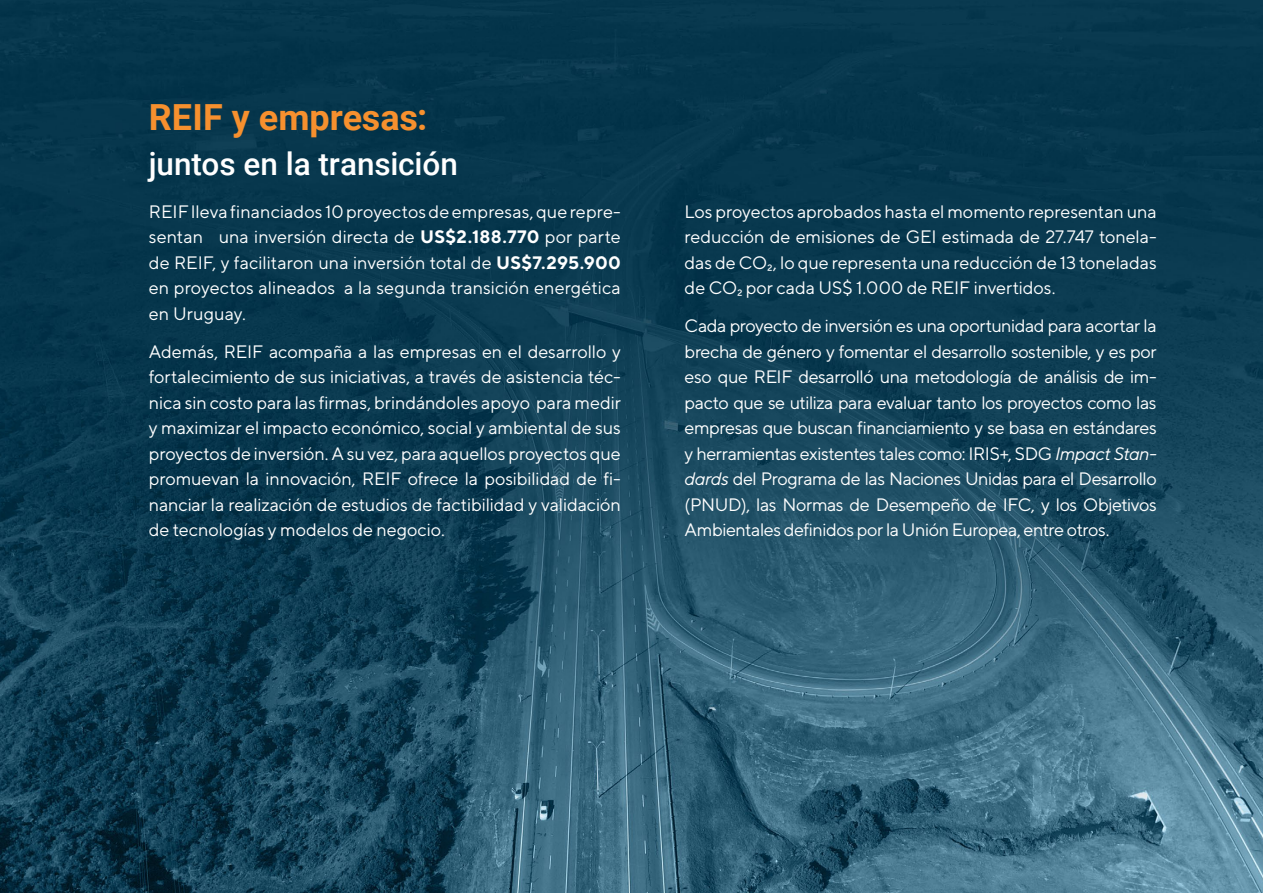
<style>
.page{position:relative;width:1263px;height:893px;background:#fff}
.page>*{position:absolute;margin:0;border:0;box-sizing:border-box;transform-origin:0 0}
.t1{font:700 36px "Roboto";color:#f6902e}
.t2{font:500 31.5px "Roboto";letter-spacing:-.005em;color:#fff}
.t3{font:18px/25.5px "TT Norms";letter-spacing:-.005em;color:#fff;text-align:justify}
.s1{font-weight:700}
.s2{font-style:italic}
</style>
<div class="page">
<img style="left:0;top:0;width:1263px;height:893px">
<h1 class="t1" style="left:149px;top:92px;width:280px">REIF y empresas:</h1>
<h2 class="t2" style="left:149px;top:142px;width:311px">juntos en la transición</h2>
<p class="t3" style="left:149px;top:198px;width:474px">REIF lleva financiados 10 proyectos de empresas, que repre&shy;sentan una inversión directa de <span class="s1">US$2.188.770</span> por parte de REIF, y facilitaron una inversión total de <span class="s1">US$7.295.900 </span>en proyectos alineados a la segunda transición energética en Uruguay.</p>
<p class="t3" style="left:149px;top:338px;width:474px">Además, REIF acompaña a las empresas en el desarrollo y fortalecimiento de sus iniciativas, a través de asistencia téc&shy;nica sin costo para las firmas, brindándoles apoyo para medir y maximizar el impacto económico, social y ambiental de sus proyectos de inversión. A su vez, para aquellos proyectos que promuevan la innovación, REIF ofrece la posibilidad de fi&shy;nanciar la realización de estudios de factibilidad y validación de tecnologías y modelos de negocio.</p>
<p class="t3" style="left:685px;top:198px;width:474px">Los proyectos aprobados hasta el momento representan una reducción de emisiones de GEI estimada de 27.747 tonela&shy;das de CO₂, lo que representa una reducción de 13 toneladas de CO₂ por cada US$ 1.000 de REIF invertidos.</p>
<p class="t3" style="left:685px;top:313px;width:474px">Cada proyecto de inversión es una oportunidad para acortar la brecha de género y fomentar el desarrollo sostenible, y es por eso que REIF desarrolló una metodología de análisis de im&shy;pacto que se utiliza para evaluar tanto los proyectos como las empresas que buscan financiamiento y se basa en estándares y herramientas existentes tales como: IRIS+, SDG <span class="s2">Impact Stan&shy;dards</span> del Programa de las Naciones Unidas para el Desarrollo (PNUD), las Normas de Desempeño de IFC, y los Objetivos Ambientales definidos por la Unión Europea, entre otros.</p>
</div>
